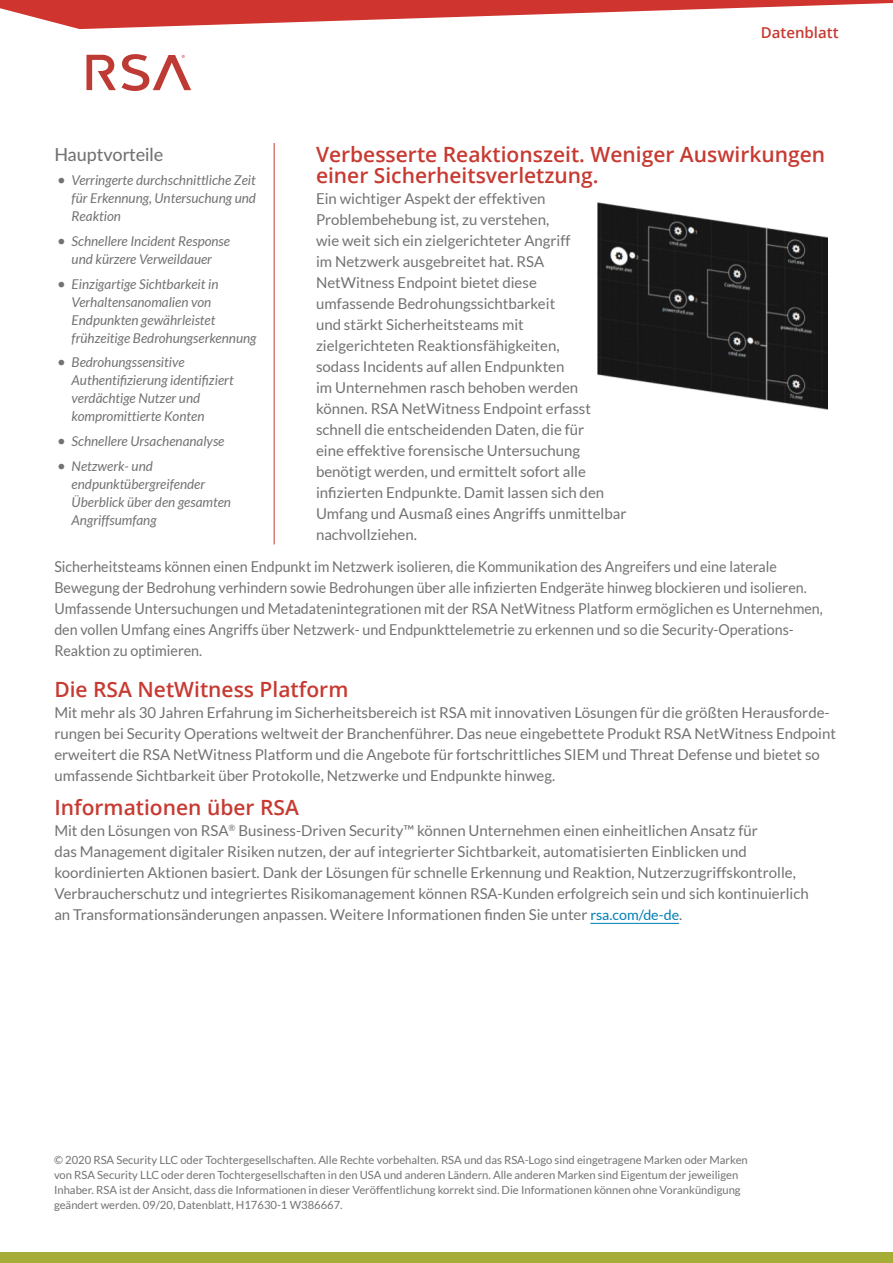
<style>
.page{position:relative;width:893px;height:1263px;background:#fff}
.page>*{position:absolute;margin:0;border:0;box-sizing:border-box;transform-origin:0 0}
.Body_Red_Subhead{font:600 21px/21px "Open Sans";color:#c73a32}
.Body_Paragraph{font:600 21px "Open Sans";color:#c73a32}
.Body_Gray_Subhead{font:500 18px "Lato";color:#717271}
.Body_Paragraph-2{font:15px/21px "Lato";color:#717271}
.Body_Paragraph-3{font:15px/21px "Lato";color:#717271;scale:.95 1}
.Body_Red_Subhead-2{font:15px/21px "Lato";color:#717271}
.t1{font:600 15px "Open Sans";color:#c73a32}
.t2{font:italic 13.5px/18px "Lato";color:#717271}
.Copyright{font:11.25px/15px "Lato";color:#717271}
.s1{font-style:normal;font-size:15px}
.s2{font-size:14.25px;color:#007db5}
</style>
<div class="page">
<svg style="left:86px;top:54px;width:105px;height:37px"></svg>
<div style="left:0;top:1252px;width:893px;height:11px;background:#a5ad37"></div>
<svg style="left:0;top:0;width:893px;height:29px"></svg>
<hr style="left:274px;top:143px;width:1px;height:401px;background:#c73a32">
<img style="left:597px;top:202px;width:230px;height:208px">
<hr style="left:590px;top:923px;width:89px;height:1px;background:#007db5">
<p class="t1" style="left:761px;top:22px;width:79px">Datenblatt</p>
<p class="Body_Red_Subhead" style="left:316px;top:144px;width:511px">Verbesserte Reaktionszeit. Weniger Auswirkungen einer Sicherheitsverletzung.</p>
<p class="Body_Paragraph-2" style="left:316px;top:188px;width:312px">Ein wichtiger Aspekt der effektiven Problembehebung ist, zu verstehen,<br>wie weit sich ein zielgerichteter Angriff<br>im Netzwerk ausgebreitet hat. RSA NetWitness Endpoint bietet diese<br>umfassende Bedrohungssichtbarkeit<br>und stärkt Sicherheitsteams mit<br>zielgerichteten Reaktionsfähigkeiten,<br>sodass Incidents auf allen Endpunkten<br>im Unternehmen rasch behoben werden können. RSA NetWitness Endpoint erfasst schnell die entscheidenden Daten, die für<br>eine effektive forensische Untersuchung benötigt werden, und ermittelt sofort alle infizierten Endpunkte. Damit lassen sich den Umfang und Ausmaß eines Angriffs unmittelbar nachvollziehen.</p>
<p class="Body_Gray_Subhead" style="left:54px;top:141px;width:111px">Hauptvorteile</p>
<p class="t2" style="left:72px;top:172px;width:186px;text-align:justify;text-indent:-15px"><span class="s1">•</span> Verringerte durchschnittliche Zeit für Erkennung, Untersuchung und Reaktion</p>
<p class="t2" style="left:57px;top:232px;width:174px;text-align:center"><span class="s1">•</span> Schnellere Incident Response und kürzere Verweildauer</p>
<p class="t2" style="left:72px;top:275px;width:186px;text-indent:-15px"><span class="s1">•</span> Einzigartige Sichtbarkeit in<br>Verhaltensanomalien von<br>Endpunkten gewährleistet frühzeitige Bedrohungserkennung</p>
<p class="t2" style="left:72px;top:354px;width:164px;text-indent:-15px"><span class="s1">•</span> Bedrohungssensitive<br>Authentifizierung identifiziert verdächtige Nutzer und kompromittierte Konten</p>
<p class="t2" style="left:57px;top:433px;width:169px"><span class="s1">•</span> Schnellere Ursachenanalyse</p>
<p class="t2" style="left:72px;top:457px;width:161px;text-indent:-15px"><span class="s1">•</span> Netzwerk- und endpunktübergreifender<br>Überblick über den gesamten<br>Angriffsumfang</p>
<p class="Body_Paragraph-3" style="left:54px;top:556px;width:810px">Sicherheitsteams können einen Endpunkt im Netzwerk isolieren, die Kommunikation des Angreifers und eine laterale Bewegung der Bedrohung verhindern sowie Bedrohungen über alle infizierten Endgeräte hinweg blockieren und isolieren.<br>Umfassende Untersuchungen und Metadatenintegrationen mit der RSA NetWitness Platform ermöglichen es Unternehmen, den vollen Umfang eines Angriffs über Netzwerk- und Endpunkttelemetrie zu erkennen und so die Security-Operations-Reaktion zu optimieren.</p>
<p class="Body_Red_Subhead" style="left:54px;top:678px;width:296px">Die RSA NetWitness Platform</p>
<p class="Body_Red_Subhead-2" style="left:54px;top:702px;width:783px">Mit mehr als 30 Jahren Erfahrung im Sicherheitsbereich ist RSA mit innovativen Lösungen für die größten Herausforde&shy;rungen bei Security Operations weltweit der Branchenführer. Das neue eingebettete Produkt RSA NetWitness Endpoint erweitert die RSA NetWitness Platform und die Angebote für fortschrittliches SIEM und Threat Defense und bietet so umfassende Sichtbarkeit über Protokolle, Netzwerke und Endpunkte hinweg.</p>
<p class="Body_Paragraph" style="left:54px;top:793px;width:246px">Informationen über RSA</p>
<p class="Body_Paragraph-2" style="left:54px;top:820px;width:756px">Mit den Lösungen von RSA<sup>®</sup> Business-Driven Security™ können Unternehmen einen einheitlichen Ansatz für<br>das Management digitaler Risiken nutzen, der auf integrierter Sichtbarkeit, automatisierten Einblicken und koordinierten Aktionen basiert. Dank der Lösungen für schnelle Erkennung und Reaktion, Nutzerzugriffskontrolle, Verbraucherschutz und integriertes Risikomanagement können RSA-Kunden erfolgreich sein und sich kontinuierlich an Transformationsänderungen anpassen. Weitere Informationen finden Sie unter <span class="s2">rsa.com/de-de</span>.</p>
<p class="Copyright" style="left:54px;top:1152px;width:695px">© 2020 RSA Security LLC oder Tochtergesellschaften. Alle Rechte vorbehalten. RSA und das RSA-Logo sind eingetragene Marken oder Marken von RSA Security LLC oder deren Tochtergesellschaften in den USA und anderen Ländern. Alle anderen Marken sind Eigentum der jeweiligen Inhaber. RSA ist der Ansicht, dass die Informationen in dieser Veröffentlichung korrekt sind. Die Informationen können ohne Vorankündigung geändert werden. 09/20, Datenblatt, H17630-1 W386667.</p>
</div>
